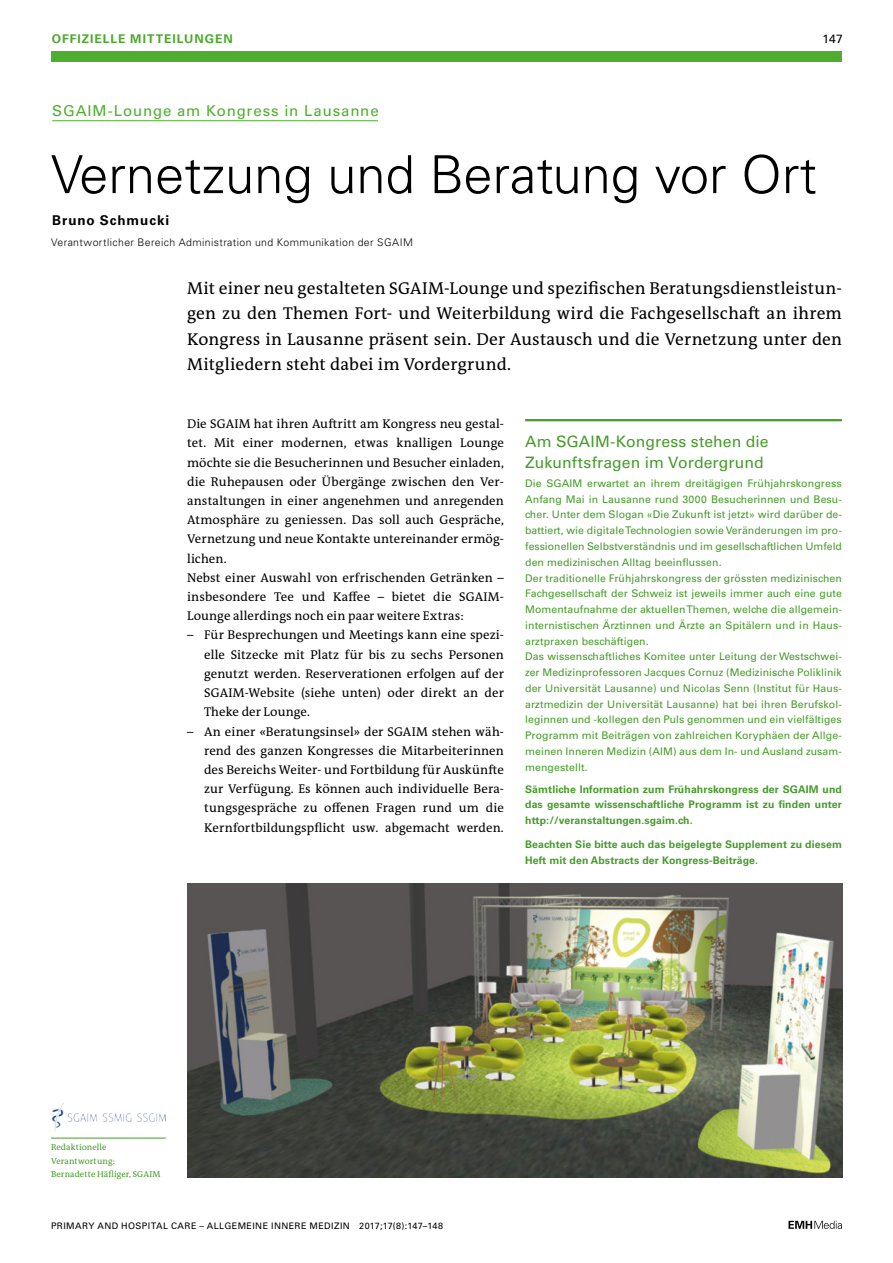
<style>
.page{position:relative;width:893px;height:1263px;background:#fff}
.page>*{position:absolute;margin:0;border:0;box-sizing:border-box;transform-origin:0 0}
.t1{font:300 52.5px "Univers LT Std";color:#000}
.t2{font:17.25px/25.5px "The Antiqua B W5 Plain";letter-spacing:.01em;color:#000;text-align:justify}
.t3{font:15.75px/21px "Univers LT Std";letter-spacing:.005em;color:#469c2a}
.t4{font:15px "Univers LT Std";letter-spacing:.06em;color:#4fae2f}
.t5{font:700 13.5px "Univers LT Std";letter-spacing:.065em;color:#000}
.t6{font:12.75px/19.2px "The Antiqua B W5 Plain";letter-spacing:.005em;color:#000;text-align:justify}
.t7{font:700 12px "Univers LT Std";letter-spacing:.085em;color:#4ca82e}
.t8{font:12px "Univers LT Std";color:#000}
.t9{font:10.5px/15.8px "Univers LT Std";letter-spacing:.01em;color:#469c2a}
.t10{font:700 10.5px/15.8px "Univers LT Std";letter-spacing:.01em;color:#469c2a;text-align:justify}
.t11{font:300 10.5px "Univers LT Std";letter-spacing:.035em;color:#000}
.t12{font:9px "Univers LT Std";letter-spacing:.045em;color:#000}
.t13{font:8.7px/13.5px "The Antiqua B W5 Plain";letter-spacing:.01em;color:#469c2a}
</style>
<div class="page">
<div style="left:51px;top:51px;width:791px;height:11px;background:#4fae2f"></div>
<svg style="left:788px;top:1221px;width:54px;height:8px"></svg>
<hr style="left:52px;top:120px;width:326px;height:1px;background:#4fae2f">
<hr style="left:525px;top:419px;width:317px;height:2px;background:#469c2a">
<img style="left:52px;top:1104px;width:114px;height:27px">
<hr style="left:51px;top:1138px;width:115px;height:1px;background:#469c2a">
<img style="left:187px;top:884px;width:655px;height:294px">
<p class="t7" style="left:52px;top:31px;width:182px">OFFIZIELLE MITTEILUNGEN</p>
<p class="t8" style="left:822px;top:31px;width:22px">147</p>
<h3 class="t4" style="left:52px;top:102px;width:328px">SGAIM-Lounge am Kongress in Lausanne</h3>
<h1 class="t1" style="left:51px;top:143px;width:767px">Vernetzung und Beratung vor Ort</h1>
<p class="t5" style="left:52px;top:212px;width:119px">Bruno Schmucki</p>
<p class="t11" style="left:51px;top:236px;width:364px">Verantwortlicher Bereich Administration und Kommunikation der SGAIM</p>
<p class="t2" style="left:187px;top:275px;width:656px">Mit einer neu gestalteten SGAIM-Lounge und spezifischen Beratungsdienstleistun&shy;gen zu den Themen Fort- und Weiterbildung wird die Fachgesellschaft an ihrem Kongress in Lausanne präsent sein. Der Austausch und die Vernetzung unter den Mitgliedern steht dabei im Vordergrund.</p>
<p class="t6" style="left:187px;top:414px;width:318px;text-align:left">Die SGAIM hat ihren Auftritt am Kongress neu gestal&shy;tet. Mit einer modernen, etwas knalligen Lounge möchte sie die Besucherinnen und Besucher einladen, die Ruhepausen oder Übergänge zwischen den Ver&shy;anstaltungen in einer angenehmen und anregenden Atmosphäre zu geniessen. Das soll auch Gespräche, Vernetzung und neue Kontakte untereinander ermög&shy;lichen.<br>Nebst einer Auswahl von erfrischenden Getränken – insbesondere Tee und Kaffee – bietet die SGAIM-Lounge allerdings noch ein paar weitere Extras:</p>
<p class="t6" style="left:204px;top:626px;width:301px;text-indent:-17px">– Für Besprechungen und Meetings kann eine spezi&shy;elle Sitzecke mit Platz für bis zu sechs Personen genutzt werden. Reserverationen erfolgen auf der SGAIM-Website (siehe unten) oder direkt an der Theke der Lounge.</p>
<p class="t6" style="left:204px;top:722px;width:301px;text-indent:-17px">– An einer «Beratungsinsel» der SGAIM stehen wäh&shy;rend des ganzen Kongresses die Mitarbeiterinnen des Bereichs Weiter- und Fortbildung für Auskünfte zur Verfügung. Es können auch individuelle Bera&shy;tungsgespräche zu offenen Fragen rund um die Kernfortbildungspflicht usw. abgemacht werden.</p>
<h3 class="t3" style="left:525px;top:431px;width:245px">Am SGAIM-Kongress stehen die<br>Zukunftsfragen im Vordergrund</h3>
<p class="t9" style="left:525px;top:475px;width:318px">Die SGAIM erwartet an ihrem dreitägigen Frühjahrskongress Anfang Mai in Lausanne rund 3000 Besucherinnen und Besu&shy;cher. Unter dem Slogan «Die Zukunft ist jetzt» wird darüber de&shy;battiert, wie digitale Technologien sowie Veränderungen im pro&shy;fessionellen Selbstverständnis und im gesellschaftlichen Umfeld den medizinischen Alltag beeinflussen.<br>Der traditionelle Frühjahrskongress der grössten medizinischen Fachgesellschaft der Schweiz ist jeweils immer auch eine gute Momentaufnahme der aktuellen Themen, welche die allgemein&shy;internistischen Ärztinnen und Ärzte an Spitälern und in Haus&shy;arztpraxen beschäftigen.<br>Das wissenschaftliches Komitee unter Leitung der Westschwei&shy;zer Medizinprofessoren Jacques Cornuz (Medizinische Poliklinik der Universität Lausanne) und Nicolas Senn (Institut für Haus&shy;arztmedizin der Universität Lausanne) hat bei ihren Berufskol&shy;leginnen und -kollegen den Puls genommen und ein vielfältiges Programm mit Beiträgen von zahlreichen Koryphäen der Allge&shy;meinen Inneren Medizin (AIM) aus dem In- und Ausland zusam&shy;mengestellt.</p>
<p class="t10" style="left:525px;top:781px;width:318px">Sämtliche Information zum Frühahrskongress der SGAIM und das gesamte wissenschaftliche Programm ist zu finden unter http://veranstaltungen.sgaim.ch.</p>
<p class="t10" style="left:525px;top:837px;width:318px">Beachten Sie bitte auch das beigelegte Supplement zu diesem<br>Heft mit den Abstracts der Kongress-Beiträge.</p>
<p class="t13" style="left:51px;top:1141px;width:111px">Redaktionelle<br>Verantwortung:<br>Bernadette Häfliger, SGAIM</p>
<p class="t12" style="left:51px;top:1220px;width:394px">PRIMARY AND HOSPITAL CARE – ALLGEMEINE INNERE MEDIZIN 2017;17(8):147–148</p>
</div>
